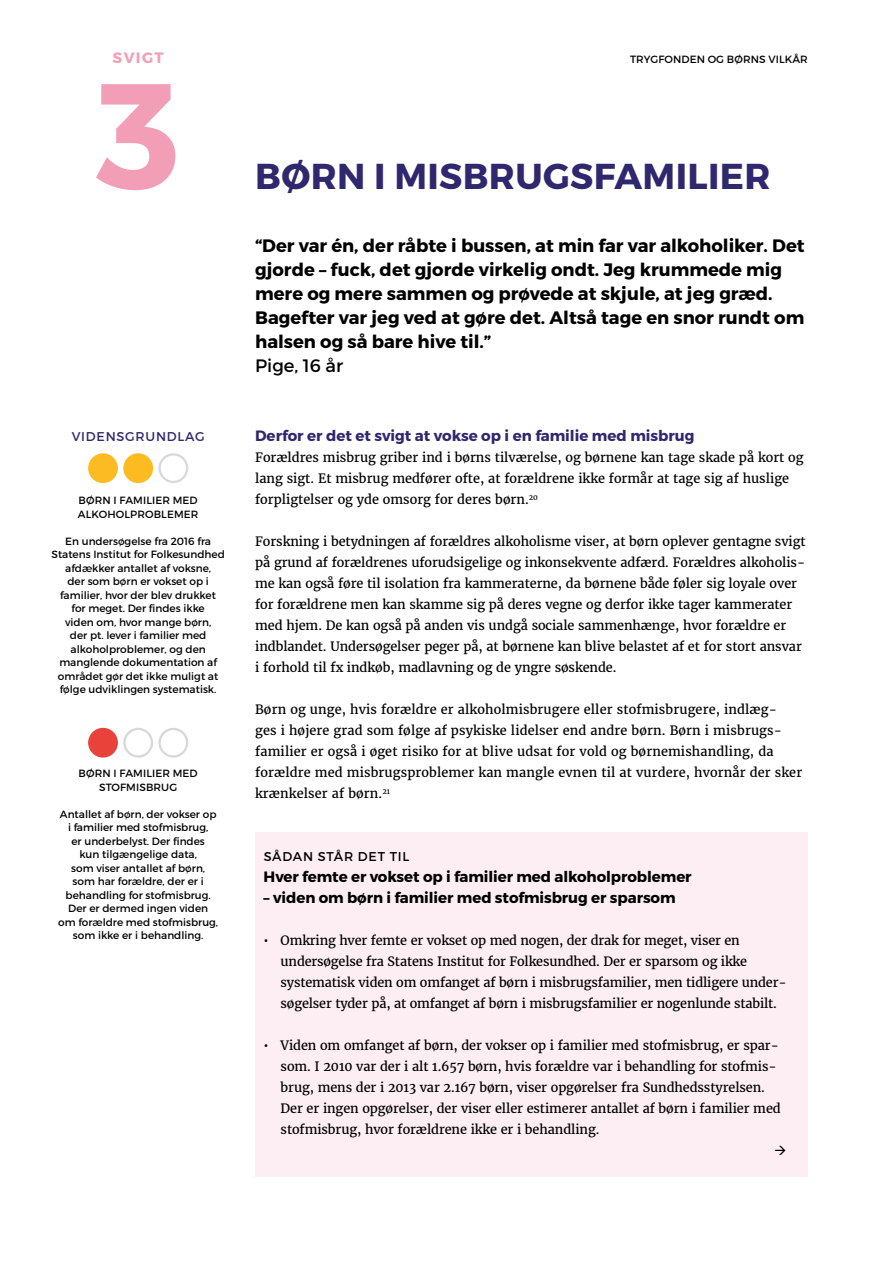
<style>
.page{position:relative;width:893px;height:1263px;background:#fff}
.page>*{position:absolute;margin:0;border:0;box-sizing:border-box;transform-origin:0 0}
.t1{font:700 150px "Montserrat";color:#f39eb7}
.t2{font:700 36px "Montserrat";letter-spacing:.01em;color:#2f286e}
.t3{font:700 18px/24px "Montserrat";color:#000}
.t4{font:18px "Montserrat";color:#000}
.t5{font:700 15px "Montserrat";letter-spacing:-.005em;color:#000}
.t6{font:700 15px "Montserrat";color:#2f286e}
.t7{font:700 15px "Montserrat";letter-spacing:.09em;color:#f39eb7}
.t8{font:12.75px/21px "Merriweather";letter-spacing:-.005em;color:#000}
.t9{font:12.75px "Montserrat";letter-spacing:.06em;color:#000}
.t10{font:12.75px "Montserrat";letter-spacing:.06em;color:#2f286e}
.t11{font:10.5px/13.5px "Montserrat";color:#000;text-align:center}
</style>
<div class="page">
<div style="left:255px;top:832px;width:553px;height:344px;background:#fdeef3"></div>
<div style="left:88px;top:453px;width:30px;height:30px;background:#fbbb21;border-radius:50%"></div>
<div style="left:123px;top:453px;width:30px;height:30px;background:#fbbb21;border-radius:50%"></div>
<div style="left:158px;top:453px;width:30px;height:30px;border:2px solid #d9d7d8;border-radius:50%"></div>
<div style="left:88px;top:728px;width:30px;height:30px;background:#e8423b;border-radius:50%"></div>
<div style="left:123px;top:728px;width:30px;height:29px;border:2px solid #d9d7d8;border-radius:50%"></div>
<div style="left:158px;top:728px;width:30px;height:29px;border:2px solid #d9d7d8;border-radius:50%"></div>
<p class="t7" style="left:113px;top:48px;width:53px">SVIGT</p>
<h1 class="t1" style="left:96px;top:43px;width:85px">3</h1>
<p class="t10" style="left:72px;top:429px;width:134px">VIDENSGRUNDLAG</p>
<p class="t11" style="left:78px;top:493px;width:122px;text-align:left">BØRN I FAMILIER MED<br>ALKOHOLPROBLEMER</p>
<p class="t11" style="left:51px;top:534px;width:175px">En undersøgelse fra 2016 fra<br>Statens Institut for Folkesundhed afdækker antallet af voksne,<br>der som børn er vokset op i familier, hvor der blev drukket<br>for meget. Der findes ikke<br>viden om, hvor mange børn,<br>der pt. lever i familier med alkoholproblemer, og den manglende dokumentation af området gør det ikke muligt at følge udviklingen systematisk.</p>
<p class="t11" style="left:79px;top:766px;width:121px">BØRN I FAMILIER MED<br>STOFMISBRUG</p>
<p class="t11" style="left:58px;top:807px;width:161px">Antallet af børn, der vokser op i familier med stofmisbrug,<br>er underbelyst. Der findes<br>kun tilgængelige data,<br>som viser antallet af børn,<br>som har forældre, der er i behandling for stofmisbrug.<br>Der er dermed ingen viden om forældre med stofmisbrug, som ikke er i behandling.</p>
<p class="t11" style="left:630px;top:52px;width:179px">TRYGFONDEN OG BØRNS VILKÅR</p>
<h2 class="t2" style="left:255px;top:154px;width:517px">BØRN I MISBRUGSFAMILIER</h2>
<p class="t3" style="left:255px;top:234px;width:551px">“Der var én, der råbte i bussen, at min far var alkoholiker. Det gjorde – fuck, det gjorde virkelig ondt. Jeg krummede mig mere og mere sammen og prøvede at skjule, at jeg græd.<br>Bagefter var jeg ved at gøre det. Altså tage en snor rundt om halsen og så bare hive til.”</p>
<h3 class="t4" style="left:255px;top:355px;width:90px">Pige, 16 år</h3>
<p class="t6" style="left:255px;top:426px;width:441px">Derfor er det et svigt at vokse op i en familie med misbrug</p>
<p class="t8" style="left:255px;top:447px;width:550px">Forældres misbrug griber ind i børns tilværelse, og børnene kan tage skade på kort og lang sigt. Et misbrug medfører ofte, at forældrene ikke formår at tage sig af huslige forpligtelser og yde omsorg for deres børn.<sup>20</sup></p>
<p class="t8" style="left:255px;top:531px;width:552px">Forskning i betydningen af forældres alkoholisme viser, at børn oplever gentagne svigt på grund af forældrenes uforudsigelige og inkonsekvente adfærd. Forældres alkoholis&shy;me kan også føre til isolation fra kammeraterne, da børnene både føler sig loyale over for forældrene men kan skamme sig på deres vegne og derfor ikke tager kammerater med hjem. De kan også på anden vis undgå sociale sammenhænge, hvor forældre er indblandet. Undersøgelser peger på, at børnene kan blive belastet af et for stort ansvar i forhold til fx indkøb, madlavning og de yngre søskende.</p>
<p class="t8" style="left:255px;top:699px;width:549px">Børn og unge, hvis forældre er alkoholmisbrugere eller stofmisbrugere, indlæg-<br>ges i højere grad som følge af psykiske lidelser end andre børn. Børn i misbrugs&shy;familier er også i øget risiko for at blive udsat for vold og børnemishandling, da forældre med misbrugsproblemer kan mangle evnen til at vurdere, hvornår der sker krænkelser af børn.<sup>21</sup></p>
<p class="t9" style="left:264px;top:849px;width:147px">SÅDAN STÅR DET TIL</p>
<p class="t5" style="left:264px;top:867px;width:430px">Hver femte er vokset op i familier med alkoholproblemer</p>
<p class="t5" style="left:264px;top:888px;width:413px">– viden om børn i familier med stofmisbrug er sparsom</p>
<p class="t8" style="left:281px;top:930px;width:507px;text-indent:-17px">• Omkring hver femte er vokset op med nogen, der drak for meget, viser en undersøgelse fra Statens Institut for Folkesundhed. Der er sparsom og ikke systematisk viden om omfanget af børn i misbrugsfamilier, men tidligere under&shy;søgelser tyder på, at omfanget af børn i misbrugsfamilier er nogenlunde stabilt.</p>
<p class="t8" style="left:281px;top:1035px;width:502px;text-indent:-17px">• Viden om omfanget af børn, der vokser op i familier med stofmisbrug, er spar&shy;som. I 2010 var der i alt 1.657 børn, hvis forældre var i behandling for stofmis&shy;brug, mens der i 2013 var 2.167 børn, viser opgørelser fra Sundhedsstyrelsen.<br>Der er ingen opgørelser, der viser eller estimerer antallet af børn i familier med stofmisbrug, hvor forældrene ikke er i behandling.</p>
</div>
